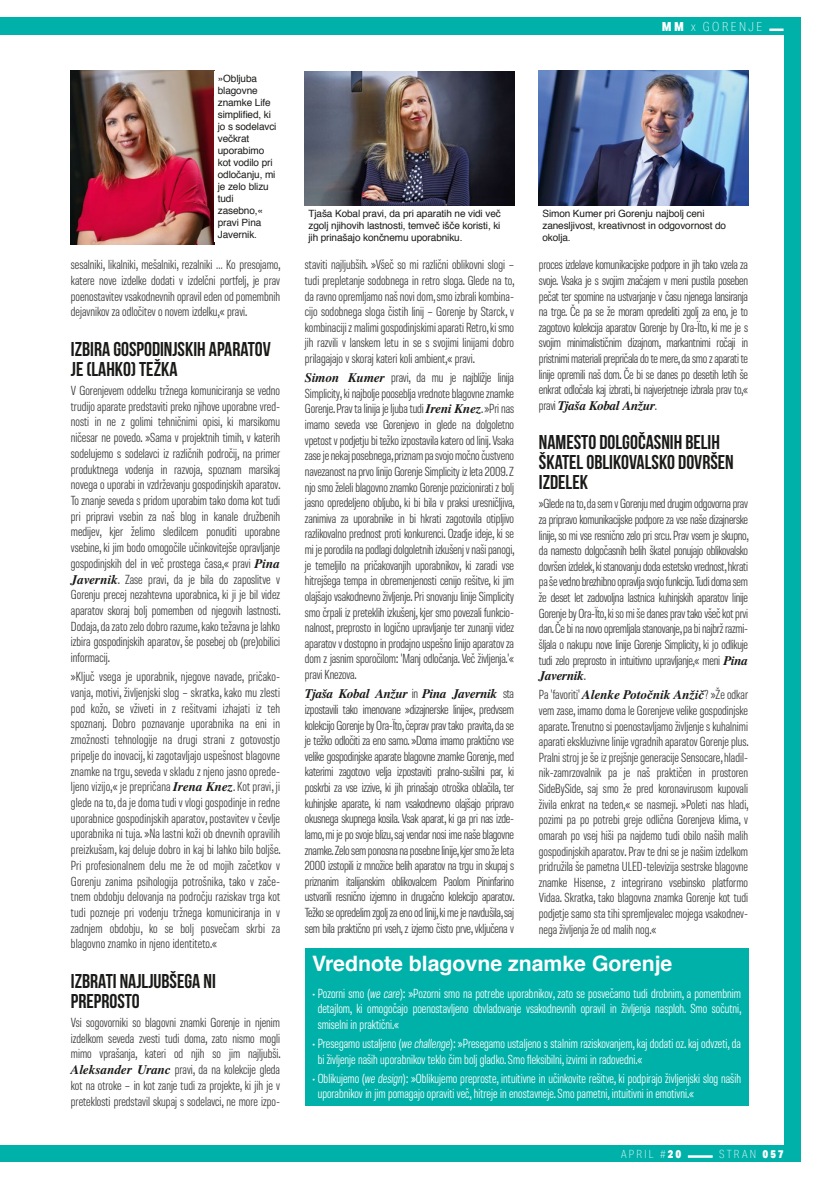
<style>
.page{position:relative;width:819px;height:1180px;background:#fff}
.page>*{position:absolute;margin:0;border:0;box-sizing:border-box;transform-origin:0 0}
.VPRASANJE_TeX_21pt{font:700 21.25px "Helvetica";color:#fff}
.VPRASANJE_BEBAS_16pt{font:20px/20px "Bebas Neue";color:#1a1a18}
.TEXT_NORMAL_MOLDE_10{font:condensed 13.12px/15.6px "Molde";color:#3b3b3a;text-align:justify}
.TEXT_NORMAL_MOLDE_10-2{font:condensed 13.12px/15.6px "Molde";color:#fff}
.t1{font:100 12.5px "Aktiv Grotesk Cd";letter-spacing:.2em;color:#fff}
.t2{font:100 11.25px "Aktiv Grotesk Cd";letter-spacing:.2em;color:#fff}
.gorenje_podpis_k_sli{font:10px/12px "Helvetica";letter-spacing:-.01em;color:#1a1a18}
.s1{font-family:"Te X Gyre Termes";font-weight:700;font-style:italic;font-stretch:normal;color:#1a1a18}
.s2{font-weight:900}
.s3{font-style:italic}
</style>
<div class="page">
<div style="left:0;top:18px;width:801px;height:1144px;background:#00b1a9"></div>
<div style="left:0;top:35px;width:783px;height:1109px;background:#fff"></div>
<img style="left:71px;top:71px;width:143px;height:173px">
<img style="left:539px;top:71px;width:209px;height:135px">
<img style="left:305px;top:72px;width:209px;height:134px">
<div style="left:305px;top:948px;width:443px;height:158px;background:#00b1a9"></div>
<svg style="left:769px;top:29px;width:14px;height:2px"></svg>
<hr style="left:687px;top:1155px;width:25px;height:3px;background:#fff">
<p class="gorenje_podpis_k_sli" style="left:218px;top:73px;width:60px">»Obljuba blagovne znamke Life simplified, ki jo s sodelavci večkrat uporabimo kot vodilo pri odločanju, mi je zelo blizu tudi zasebno,« pravi Pina<br>Javernik.</p>
<p class="TEXT_NORMAL_MOLDE_10" style="left:71px;top:257px;width:211px">sesalniki, likalniki, mešalniki, rezalniki … Ko presojamo, katere nove izdelke dodati v izdelčni portfelj, je prav poenostavitev vsakodnevnih opravil eden od pomembnih dejavnikov za odločitev o novem izdelku,« pravi.</p>
<p class="VPRASANJE_BEBAS_16pt" style="left:71px;top:338px;width:201px">IZBIRA GOSPODINJSKIH APARATOV<br>JE (LAHKO) TEŽKA</p>
<p class="TEXT_NORMAL_MOLDE_10" style="left:71px;top:382px;width:211px">V Gorenjevem oddelku tržnega komuniciranja se vedno trudijo aparate predstaviti preko njihove uporabne vred&shy;nosti in ne z golimi tehničnimi opisi, ki marsikomu ničesar ne povedo. »Sama v projektnih timih, v katerih sodelujemo s sodelavci iz različnih področij, na primer produktnega vodenja in razvoja, spoznam marsikaj novega o uporabi in vzdrževanju gospodinjskih aparatov.<br>To znanje seveda s pridom uporabim tako doma kot tudi pri pripravi vsebin za naš blog in kanale družbenih medijev, kjer želimo sledilcem ponuditi uporabne vsebine, ki jim bodo omogočile učinkovitejše opravljanje gospodinjskih del in več prostega časa,« pravi <span class="s1">Pina Javernik</span>. Zase pravi, da je bila do zaposlitve v Gorenju precej nezahtevna uporabnica, ki ji je bil videz aparatov skoraj bolj pomemben od njegovih lastnosti.<br>Dodaja, da zato zelo dobro razume, kako težavna je lahko izbira gospodinjskih aparatov, še posebej ob (pre)obilici informacij.</p>
<p class="TEXT_NORMAL_MOLDE_10" style="left:71px;top:669px;width:211px">»Ključ vsega je uporabnik, njegove navade, pričako&shy;vanja, motivi, življenjski slog – skratka, kako mu zlesti pod kožo, se vživeti in z rešitvami izhajati iz teh spoznanj. Dobro poznavanje uporabnika na eni in zmožnosti tehnologije na drugi strani z gotovostjo pripelje do inovacij, ki zagotavljajo uspešnost blagovne znamke na trgu, seveda v skladu z njeno jasno oprede&shy;ljeno vizijo,« je prepričana <span class="s1">Irena Knez</span>. Kot pravi, ji glede na to, da je doma tudi v vlogi gospodinje in redne uporabnice gospodinjskih aparatov, postavitev v čevlje uporabnika ni tuja. »Na lastni koži ob dnevnih opravilih preizkušam, kaj deluje dobro in kaj bi lahko bilo boljše.<br>Pri profesionalnem delu me že od mojih začetkov v Gorenju zanima psihologija potrošnika, tako v zače&shy;tnem obdobju delovanja na področju raziskav trga kot tudi pozneje pri vodenju tržnega komuniciranja in v zadnjem obdobju, ko se bolj posvečam skrbi za blagovno znamko in njeno identiteto.«</p>
<p class="VPRASANJE_BEBAS_16pt" style="left:71px;top:970px;width:146px">IZBRATI NAJLJUBŠEGA NI<br>PREPROSTO</p>
<p class="TEXT_NORMAL_MOLDE_10" style="left:71px;top:1014px;width:211px">Vsi sogovorniki so blagovni znamki Gorenje in njenim izdelkom seveda zvesti tudi doma, zato nismo mogli mimo vprašanja, kateri od njih so jim najljubši.<br><span class="s1">Aleksander Uranc</span> pravi, da na kolekcije gleda kot na otroke – in kot zanje tudi za projekte, ki jih je v preteklosti predstavil skupaj s sodelavci, ne more izpo-</p>
<p class="t1" style="left:661px;top:20px;width:102px"><span class="s2">MM</span> x GORENJE</p>
<p class="gorenje_podpis_k_sli" style="left:308px;top:208px;width:194px;text-align:justify">Tjaša Kobal pravi, da pri aparatih ne vidi več zgolj njihovih lastnosti, temveč išče koristi, ki jih prinašajo končnemu uporabniku.</p>
<p class="gorenje_podpis_k_sli" style="left:542px;top:208px;width:185px">Simon Kumer pri Gorenju najbolj ceni zanesljivost, kreativnost in odgovornost do okolja.</p>
<p class="TEXT_NORMAL_MOLDE_10" style="left:305px;top:257px;width:211px">staviti najljubših. »Všeč so mi različni oblikovni slogi – tudi prepletanje sodobnega in retro sloga. Glede na to, da ravno opremljamo naš novi dom, smo izbrali kombina&shy;cijo sodobnega sloga čistih linij – Gorenje by Starck, v kombinaciji z malimi gospodinjskimi aparati Retro, ki smo jih razvili v lanskem letu in se s svojimi linijami dobro prilagajajo v skoraj kateri koli ambient,« pravi.</p>
<p class="TEXT_NORMAL_MOLDE_10" style="left:305px;top:370px;width:211px"><span class="s1">Simon Kumer</span> pravi, da mu je najbližje linija Simplicity, ki najbolje pooseblja vrednote blagovne znamke Gorenje. Prav ta linija je ljuba tudi <span class="s1">Ireni Knez</span>. »Pri nas imamo seveda vse Gorenjevo in glede na dolgoletno vpetost v podjetju bi težko izpostavila katero od linij. Vsaka zase je nekaj posebnega, priznam pa svojo močno čustveno navezanost na prvo linijo Gorenje Simplicity iz leta 2009. Z njo smo želeli blagovno znamko Gorenje pozicionirati z bolj jasno opredeljeno obljubo, ki bi bila v praksi uresničljiva, zanimiva za uporabnike in bi hkrati zagotovila otipljivo razlikovalno prednost proti konkurenci. Ozadje ideje, ki se mi je porodila na podlagi dolgoletnih izkušenj v naši panogi, je temeljilo na pričakovanjih uporabnikov, ki zaradi vse hitrejšega tempa in obremenjenosti cenijo rešitve, ki jim olajšajo vsakodnevno življenje. Pri snovanju linije Simplicity smo črpali iz preteklih izkušenj, kjer smo povezali funkcio&shy;nalnost, preprosto in logično upravljanje ter zunanji videz aparatov v dostopno in prodajno uspešno linijo aparatov za dom z jasnim sporočilom: 'Manj odločanja. Več življenja.'« pravi Knezova.</p>
<p class="TEXT_NORMAL_MOLDE_10" style="left:305px;top:686px;width:211px"><span class="s1">Tjaša Kobal Anžur</span> in <span class="s1">Pina Javernik</span> sta izpostavili tako imenovane »dizajnerske linije«, predvsem kolekcijo Gorenje by Ora-Ïto, čeprav prav tako pravita, da se je težko odločiti za eno samo. »Doma imamo praktično vse velike gospodinjske aparate blagovne znamke Gorenje, med katerimi zagotovo velja izpostaviti pralno-sušilni par, ki poskrbi za vse izzive, ki jih prinašajo otroška oblačila, ter kuhinjske aparate, ki nam vsakodnevno olajšajo pripravo okusnega skupnega kosila. Vsak aparat, ki ga pri nas izde&shy;lamo, mi je po svoje blizu, saj vendar nosi ime naše blagovne znamke. Zelo sem ponosna na posebne linije, kjer smo že leta 2000 izstopili iz množice belih aparatov na trgu in skupaj s priznanim italijanskim oblikovalcem Paolom Pininfarino ustvarili resnično izjemno in drugačno kolekcijo aparatov.<br>Težko se opredelim zgolj za eno od linij, ki me je navdušila, saj sem bila praktično pri vseh, z izjemo čisto prve, vključena v</p>
<p class="VPRASANJE_TeX_21pt" style="left:312px;top:947px;width:362px">Vrednote blagovne znamke Gorenje</p>
<p class="TEXT_NORMAL_MOLDE_10-2" style="left:317px;top:985px;width:425px;text-align:justify;text-indent:-6px">• Pozorni smo (<span class="s3">we care</span>): »Pozorni smo na potrebe uporabnikov, zato se posvečamo tudi drobnim, a pomembnim detajlom, ki omogočajo poenostavljeno obvladovanje vsakodnevnih opravil in življenja nasploh. Smo sočutni, smiselni in praktični.«</p>
<p class="TEXT_NORMAL_MOLDE_10-2" style="left:317px;top:1035px;width:425px;text-indent:-6px">• Presegamo ustaljeno (<span class="s3">we challenge</span>): »Presegamo ustaljeno s stalnim raziskovanjem, kaj dodati oz. kaj odvzeti, da bi življenje naših uporabnikov teklo čim bolj gladko. Smo fleksibilni, izvirni in radovedni.«</p>
<p class="TEXT_NORMAL_MOLDE_10-2" style="left:317px;top:1070px;width:425px;text-indent:-6px">• Oblikujemo (<span class="s3">we design</span>): »Oblikujemo preproste, intuitivne in učinkovite rešitve, ki podpirajo življenjski slog naših uporabnikov in jim pomagajo opraviti več, hitreje in enostavneje. Smo pametni, intuitivni in emotivni.«</p>
<p class="TEXT_NORMAL_MOLDE_10" style="left:539px;top:257px;width:211px">proces izdelave komunikacijske podpore in jih tako vzela za svoje. Vsaka je s svojim značajem v meni pustila poseben pečat ter spomine na ustvarjanje v času njenega lansiranja na trge. Če pa se že moram opredeliti zgolj za eno, je to zagotovo kolekcija aparatov Gorenje by Ora-Ïto, ki me je s svojim minimalističnim dizajnom, markantnimi ročaji in pristnimi materiali prepričala do te mere, da smo z aparati te linije opremili naš dom. Če bi se danes po desetih letih še enkrat odločala kaj izbrati, bi najverjetneje izbrala prav to,« pravi <span class="s1">Tjaša Kobal Anžur</span>.</p>
<p class="VPRASANJE_BEBAS_16pt" style="left:539px;top:432px;width:196px">NAMESTO DOLGOČASNIH BELIH<br>ŠKATEL OBLIKOVALSKO DOVRŠEN<br>IZDELEK</p>
<p class="TEXT_NORMAL_MOLDE_10" style="left:539px;top:496px;width:211px">»Glede na to, da sem v Gorenju med drugim odgovorna prav za pripravo komunikacijske podpore za vse naše dizajnerske linije, so mi vse resnično zelo pri srcu. Prav vsem je skupno, da namesto dolgočasnih belih škatel ponujajo oblikovalsko dovršen izdelek, ki stanovanju doda estetsko vrednost, hkrati pa še vedno brezhibno opravlja svojo funkcijo. Tudi doma sem že deset let zadovoljna lastnica kuhinjskih aparatov linije Gorenje by Ora-Ïto, ki so mi še danes prav tako všeč kot prvi dan. Če bi na novo opremljala stanovanje, pa bi najbrž razmi&shy;šljala o nakupu nove linije Gorenje Simplicity, ki jo odlikuje tudi zelo preprosto in intuitivno upravljanje,« meni <span class="s1">Pina Javernik</span>.</p>
<p class="TEXT_NORMAL_MOLDE_10" style="left:539px;top:687px;width:211px">Pa 'favoriti' <span class="s1">Alenke Potočnik Anžič</span>? »Že odkar vem zase, imamo doma le Gorenjeve velike gospodinjske aparate. Trenutno si poenostavljamo življenje s kuhalnimi aparati ekskluzivne linije vgradnih aparatov Gorenje plus.<br>Pralni stroj je še iz prejšnje generacije Sensocare, hladil&shy;nik-zamrzovalnik pa je naš praktičen in prostoren SideBySide, saj smo že pred koronavirusom kupovali živila enkrat na teden,« se nasmeji. »Poleti nas hladi, pozimi pa po potrebi greje odlična Gorenjeva klima, v omarah po vsej hiši pa najdemo tudi obilo naših malih gospodinjskih aparatov. Prav te dni se je našim izdelkom pridružila še pametna ULED-televizija sestrske blagovne znamke Hisense, z integrirano vsebinsko platformo Vidaa. Skratka, tako blagovna znamka Gorenje kot tudi podjetje samo sta tihi spremljevalec mojega vsakodnev&shy;nega življenja že od malih nog.«</p>
<p class="t2" style="left:621px;top:1147px;width:62px">APRIL #<span class="s2">20</span></p>
<p class="t2" style="left:719px;top:1147px;width:66px">STRAN <span class="s2">057</span></p>
</div>
